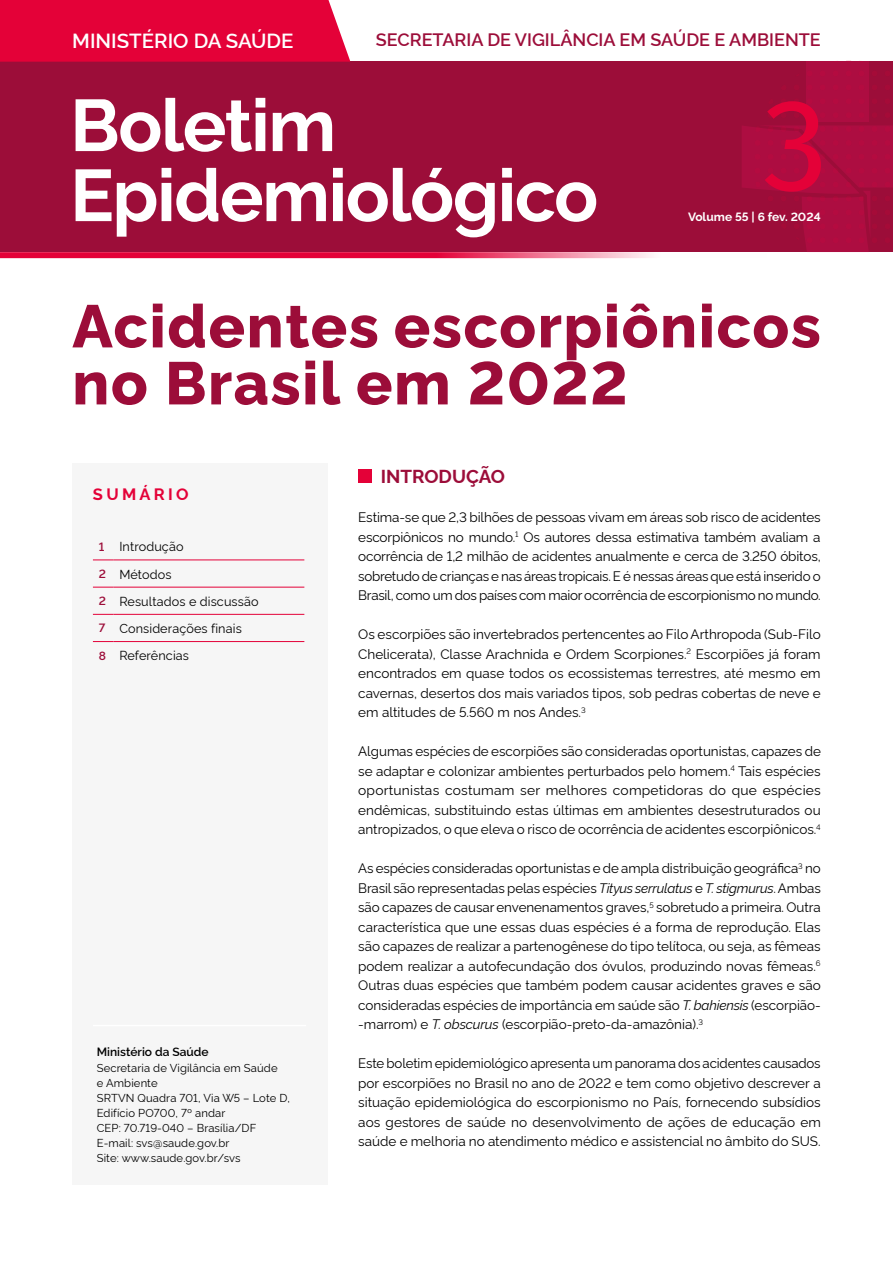
<style>
.page{position:relative;width:893px;height:1263px;background:#fff}
.page>*{position:absolute;margin:0;border:0;box-sizing:border-box;transform-origin:0 0}
.t1{font:130.95px "Fira Sans";color:#e40138}
.t2{font:700 72.9px/70.1px "Rawline";letter-spacing:-.02em;color:#fff}
.t3{font:800 60px/57px "Rawline";letter-spacing:.025em;color:#9c0d39}
.t4{font:600 20.4px "Rawline";color:#fff}
.t5{font:700 18.75px "Rawline";color:#9c0d39}
.t6{font:600 18px "Rawline";color:#9c0d39}
.t7{font:700 16.5px "Rawline";letter-spacing:.2em;color:#e40138}
.t8{font:13.5px/19.5px "Rawline";color:#000;text-align:justify}
.t9{font:12.75px/27.2px "Rawline";letter-spacing:.01em;color:#000}
.t10{font:700 12px "Rawline";color:#fff}
.t11{font:600 12px "Rawline";color:#000}
.t12{font:11.25px/15px "Rawline";letter-spacing:.01em;color:#000}
.s1{font-weight:600;font-size:12px;color:#9c0d39}
.s2{font-style:italic}
</style>
<div class="page">
<div style="left:72px;top:464px;width:256px;height:721px;background:#f6f6f6"></div>
<hr style="left:93px;top:1025px;width:213px;height:1px;background:#fff">
<svg style="left:0;top:252px;width:653px;height:6px;background:#e82f5c"></svg>
<div style="left:0;top:62px;width:893px;height:190px;background:#9c0d39"></div>
<div style="left:0;top:0;width:350px;height:62px;background:#e40138"></div>
<div style="left:807px;top:62px;width:62px;height:60px;background:#ad0d41"></div>
<svg style="left:742px;top:126px;width:151px;height:126px"></svg>
<div style="left:358px;top:469px;width:14px;height:14px;background:#e40138"></div>
<svg style="left:93px;top:559px;width:20px;height:1px"></svg>
<hr style="left:113px;top:559px;width:191px;height:1px;background:#e40138">
<svg style="left:93px;top:587px;width:20px;height:1px"></svg>
<hr style="left:113px;top:587px;width:191px;height:1px;background:#e40138">
<svg style="left:93px;top:614px;width:20px;height:1px"></svg>
<hr style="left:113px;top:614px;width:191px;height:1px;background:#e40138">
<svg style="left:93px;top:641px;width:20px;height:1px"></svg>
<hr style="left:113px;top:641px;width:191px;height:1px;background:#e40138">
<h3 class="t4" style="left:72px;top:25px;width:223px">MINISTÉRIO DA SAÚDE</h3>
<h3 class="t6" style="left:376px;top:26px;width:446px">SECRETARIA DE VIGILÂNCIA EM SAÚDE E AMBIENTE</h3>
<h2 class="t2" style="left:70px;top:83px;width:530px">Boletim<br>Epidemiológico</h2>
<h1 class="t1" style="left:763px;top:46px;width:67px">3</h1>
<p class="t10" style="left:688px;top:208px;width:134px">Volume 55 | 6 fev. 2024</p>
<h3 class="t3" style="left:72px;top:292px;width:750px">Acidentes escorpiônicos no Brasil em 2022</h3>
<p class="t7" style="left:93px;top:482px;width:97px">SUMÁRIO</p>
<p class="t9" style="left:99px;top:532px;width:161px"><span class="s1">1</span> Introdução<br><span class="s1">2</span> Métodos<br><span class="s1">2</span> Resultados e discussão<br><span class="s1">7</span> Considerações finais<br><span class="s1">8</span> Referências</p>
<p class="t11" style="left:97px;top:1042px;width:113px">Ministério da Saúde</p>
<p class="t12" style="left:97px;top:1060px;width:195px">Secretaria de Vigilância em Saúde<br>e Ambiente<br>SRTVN Quadra 701, Via W5 – Lote D,<br>Edifício PO700, 7º andar<br>CEP: 70.719-040 – Brasília/DF<br>E-mail: svs@saude.gov.br<br>Site: www.saude.gov.br/svs</p>
<h3 class="t5" style="left:381px;top:462px;width:126px">INTRODUÇÃO</h3>
<p class="t8" style="left:358px;top:506px;width:464px">Estima-se que 2,3 bilhões de pessoas vivam em áreas sob risco de acidentes escorpiônicos no mundo.<sup>1</sup> Os autores dessa estimativa também avaliam a ocorrência de 1,2 milhão de acidentes anualmente e cerca de 3.250 óbitos, sobretudo de crianças e nas áreas tropicais. E é nessas áreas que está inserido o Brasil, como um dos países com maior ocorrência de escorpionismo no mundo.</p>
<p class="t8" style="left:358px;top:623px;width:464px">Os escorpiões são invertebrados pertencentes ao Filo Arthropoda (Sub-Filo Chelicerata), Classe Arachnida e Ordem Scorpiones.<sup>2</sup> Escorpiões já foram encontrados em quase todos os ecossistemas terrestres, até mesmo em cavernas, desertos dos mais variados tipos, sob pedras cobertas de neve e em altitudes de 5.560 m nos Andes.<sup>3</sup></p>
<p class="t8" style="left:358px;top:740px;width:464px">Algumas espécies de escorpiões são consideradas oportunistas, capazes de se adaptar e colonizar ambientes perturbados pelo homem.<sup>4</sup> Tais espécies oportunistas costumam ser melhores competidoras do que espécies endêmicas, substituindo estas últimas em ambientes desestruturados ou antropizados, o que eleva o risco de ocorrência de acidentes escorpiônicos.<sup>4</sup></p>
<p class="t8" style="left:358px;top:857px;width:464px">As espécies consideradas oportunistas e de ampla distribuição geográfica<sup>3</sup> no Brasil são representadas pelas espécies <span class="s2">Tityus serrulatus</span> e <span class="s2">T. stigmurus</span>. Ambas são capazes de causar envenenamentos graves,<sup>5</sup> sobretudo a primeira. Outra característica que une essas duas espécies é a forma de reprodução. Elas são capazes de realizar a partenogênese do tipo telítoca, ou seja, as fêmeas podem realizar a autofecundação dos óvulos, produzindo novas fêmeas.<sup>6<br></sup>Outras duas espécies que também podem causar acidentes graves e são consideradas espécies de importância em saúde são <span class="s2">T. bahiensis</span> (escorpião--marrom) e <span class="s2">T. obscurus</span> (escorpião-preto-da-amazônia).<sup>3</sup></p>
<p class="t8" style="left:358px;top:1052px;width:464px">Este boletim epidemiológico apresenta um panorama dos acidentes causados por escorpiões no Brasil no ano de 2022 e tem como objetivo descrever a situação epidemiológica do escorpionismo no País, fornecendo subsídios aos gestores de saúde no desenvolvimento de ações de educação em saúde e melhoria no atendimento médico e assistencial no âmbito do SUS.</p>
</div>
